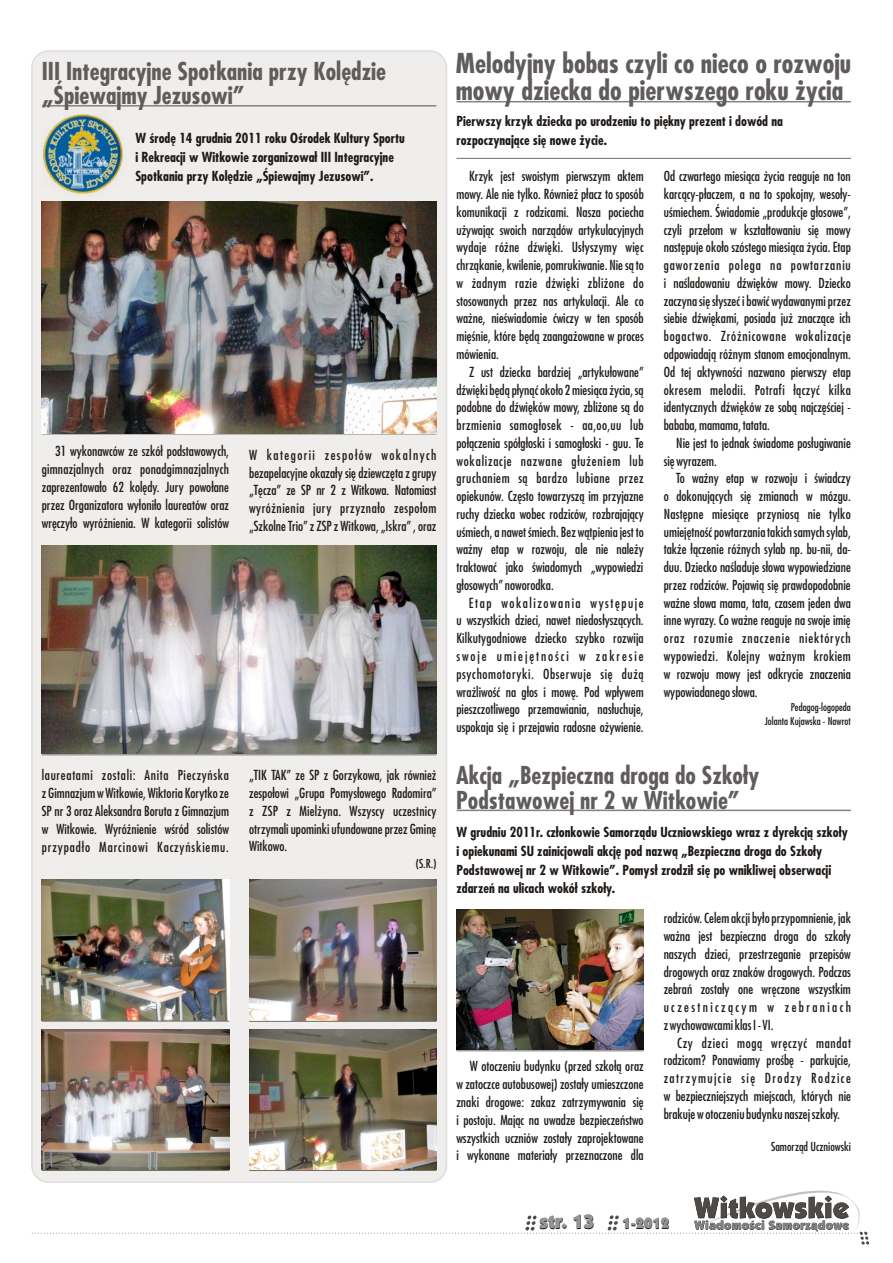
<style>
.page{position:relative;width:893px;height:1263px;background:#fff}
.page>*{position:absolute;margin:0;border:0;box-sizing:border-box;transform-origin:0 0}
.t1{font:700 26.7px/27.2px "Fujiyama";color:#615c5c}
.t2{font:700 24px/24.5px "Fujiyama";color:#615c5c}
.t3{font:900 19.5px "Kabel IT Cby BT";color:#1f1a17}
.t4{font:900 15px "Kabel IT Cby BT";color:#1f1a17}
.t5{font:13.5px/17.7px "Fujiyama";color:#1f1a17;text-align:justify}
.t6{font:700 13.5px/18.9px "Fujiyama";color:#1f1a17}
.t7{font:12px "Fujiyama";color:#1f1a17}
.t8{font:10.5px/13.8px "Fujiyama";color:#1f1a17;text-align:right}
</style>
<div class="page">
<div style="left:31px;top:50px;width:416px;height:1133px;background:#f0eded;border:2px solid #dedede;border-radius:17px"></div>
<svg style="left:32px;top:1190px;width:837px;height:54px"></svg>
<hr style="left:456px;top:101px;width:395px;height:1px;background:#828282">
<hr style="left:456px;top:158px;width:395px;height:1px;background:#737070">
<hr style="left:42px;top:105px;width:394px;height:2px;background:#828282">
<hr style="left:42px;top:434px;width:394px;height:1px;background:#737070">
<img style="left:42px;top:112px;width:83px;height:84px">
<img style="left:42px;top:1029px;width:187px;height:140px">
<img style="left:42px;top:201px;width:394px;height:232px">
<img style="left:249px;top:880px;width:187px;height:140px">
<img style="left:42px;top:546px;width:394px;height:207px">
<img style="left:42px;top:879px;width:187px;height:141px">
<img style="left:249px;top:1029px;width:187px;height:140px">
<hr style="left:42px;top:1021px;width:187px;height:1px;background:#737070">
<hr style="left:249px;top:1021px;width:187px;height:1px;background:#737070">
<hr style="left:42px;top:1170px;width:187px;height:1px;background:#737070">
<hr style="left:249px;top:1170px;width:187px;height:1px;background:#737070">
<hr style="left:42px;top:754px;width:394px;height:1px;background:#737070">
<hr style="left:457px;top:810px;width:394px;height:1px;background:#828282">
<hr style="left:456px;top:1050px;width:188px;height:1px;background:#737070">
<img style="left:457px;top:909px;width:187px;height:141px">
<h2 class="t2" style="left:42px;top:62px;width:346px">III Integracyjne Spotkania przy Kolędzie „Śpiewajmy Jezusowi”</h2>
<p class="t6" style="left:135px;top:130px;width:271px">W środę 14 grudnia 2011 roku Ośrodek Kultury Sportu i Rekreacji w Witkowie zorganizował III Integracyjne<br>Spotkania przy Kolędzie „Śpiewajmy Jezusowi”.</p>
<p class="t5" style="left:42px;top:444px;width:189px;text-indent:13px">31 wykonawców ze szkół podstawowych, gimnazjalnych oraz ponadgimnazjalnych zaprezentowało 62 kolędy. Jury powołane przez Organizatora wyłoniło laureatów oraz wręczyło wyróżnienia. W kategorii solistów</p>
<p class="t5" style="left:249px;top:447px;width:189px">W kategorii zespołów wokalnych bezapelacyjne okazały się dziewczęta z grupy „Tęcza” ze SP nr 2 z Witkowa. Natomiast wyróżnienia jury przyznało zespołom „Szkolne Trio” z ZSP z Witkowa, „Iskra” , oraz</p>
<p class="t5" style="left:42px;top:768px;width:189px">laureatami zostali: Anita Pieczyńska z Gimnazjum w Witkowie, Wiktoria Korytko ze SP nr 3 oraz Aleksandra Boruta z Gimnazjum w Witkowie. Wyróżnienie wśród solistów przypadło Marcinowi Kaczyńskiemu.</p>
<p class="t5" style="left:249px;top:768px;width:189px">„TIK TAK” ze SP z Gorzykowa, jak również zespołowi „Grupa Pomysłowego Radomira” z ZSP z Mielżyna. Wszyscy uczestnicy otrzymali upominki ufundowane przez Gminę Witkowo.</p>
<p class="t7" style="left:416px;top:858px;width:22px">(S.R.)</p>
<h1 class="t1" style="left:456px;top:52px;width:397px">Melodyjny bobas czyli co nieco o rozwoju mowy dziecka do pierwszego roku życia</h1>
<p class="t6" style="left:456px;top:113px;width:328px">Pierwszy krzyk dziecka po urodzeniu to piękny prezent i dowód na rozpoczynające się nowe życie.</p>
<p class="t5" style="left:456px;top:169px;width:189px;text-indent:13px">Krzyk jest swoistym pierwszym aktem mowy. Ale nie tylko. Również płacz to sposób komunikacji z rodzicami. Nasza pociecha używając swoich narządów artykulacyjnych wydaje różne dźwięki. Usłyszymy więc chrząkanie, kwilenie, pomrukiwanie. Nie są to w żadnym razie dźwięki zbliżone do stosowanych przez nas artykulacji. Ale co ważne, nieświadomie ćwiczy w ten sposób mięśnie, które będą zaangażowane w proces mówienia.</p>
<p class="t5" style="left:456px;top:364px;width:189px;text-indent:13px">Z ust dziecka bardziej „artykułowane” dźwięki będą płynąć około 2 miesiąca życia, są podobne do dźwięków mowy, zbliżone są do brzmienia samogłosek - aa,oo,uu lub połączenia spółgłoski i samogłoski - guu. Te wokalizacje nazwane głużeniem lub gruchaniem są bardzo lubiane przez opiekunów. Często towarzyszą im przyjazne ruchy dziecka wobec rodziców, rozbrajający uśmiech, a nawet śmiech. Bez wątpienia jest to ważny etap w rozwoju, ale nie należy traktować jako świadomych „wypowiedzi głosowych” noworodka.</p>
<p class="t5" style="left:456px;top:595px;width:189px;text-indent:13px">Etap wokalizowania występuje u wszystkich dzieci, nawet niedosłyszących.<br>Kilkutygodniowe dziecko szybko rozwija swoje umiejętności w zakresie psychomotoryki. Obserwuje się dużą wrażliwość na głos i mowę. Pod wpływem pieszczotliwego przemawiania, nasłuchuje, uspokaja się i przejawia radosne ożywienie.</p>
<p class="t5" style="left:664px;top:169px;width:189px">Od czwartego miesiąca życia reaguje na ton karcący-płaczem, a na to spokojny, wesoły&shy;uśmiechem. Świadomie „produkcje głosowe”, czyli przełom w kształtowaniu się mowy następuje około szóstego miesiąca życia. Etap gaworzenia polega na powtarzaniu i naśladowaniu dźwięków mowy. Dziecko zaczyna się słyszeć i bawić wydawanymi przez siebie dźwiękami, posiada już znaczące ich bogactwo. Zróżnicowane wokalizacje odpowiadają różnym stanom emocjonalnym.<br>Od tej aktywności nazwano pierwszy etap okresem melodii. Potrafi łączyć kilka identycznych dźwięków ze sobą najczęściej - bababa, mamama, tatata.</p>
<p class="t5" style="left:664px;top:435px;width:189px;text-indent:13px">Nie jest to jednak świadome posługiwanie się wyrazem.</p>
<p class="t5" style="left:664px;top:471px;width:189px;text-indent:13px">To ważny etap w rozwoju i świadczy o dokonujących się zmianach w mózgu.<br>Następne miesiące przyniosą nie tylko umiejętność powtarzania takich samych sylab, także łączenie różnych sylab np. bu-nii, da&shy;duu. Dziecko naśladuje słowa wypowiedziane przez rodziców. Pojawią się prawdopodobnie ważne słowa mama, tata, czasem jeden dwa inne wyrazy. Co ważne reaguje na swoje imię oraz rozumie znaczenie niektórych wypowiedzi. Kolejny ważnym krokiem w rozwoju mowy jest odkrycie znaczenia wypowiadanego słowa.</p>
<p class="t8" style="left:765px;top:701px;width:88px">Pedagog-logopeda<br>Jolanta Kujawska - Nawrot</p>
<h2 class="t2" style="left:456px;top:766px;width:304px">Akcja „Bezpieczna droga do Szkoły<br>Podstawowej nr 2 w Witkowie”</h2>
<p class="t6" style="left:456px;top:824px;width:393px">W grudniu 2011r. członkowie Samorządu Uczniowskiego wraz z dyrekcją szkoły i opiekunami SU zainicjowali akcję pod nazwą „Bezpieczna droga do Szkoły Podstawowej nr 2 w Witkowie”. Pomysł zrodził się po wnikliwej obserwacji zdarzeń na ulicach wokół szkoły.</p>
<p class="t5" style="left:456px;top:1059px;width:189px;text-indent:13px">W otoczeniu budynku (przed szkołą oraz w zatoczce autobusowej) zostały umieszczone znaki drogowe: zakaz zatrzymywania się i postoju. Mając na uwadze bezpieczeństwo wszystkich uczniów zostały zaprojektowane i wykonane materiały przeznaczone dla</p>
<p class="t5" style="left:664px;top:910px;width:189px">rodziców. Celem akcji było przypomnienie, jak ważna jest bezpieczna droga do szkoły naszych dzieci, przestrzeganie przepisów drogowych oraz znaków drogowych. Podczas zebrań zostały one wręczone wszystkim uczestniczącym w zebraniach z wychowawcami klas I - VI.</p>
<p class="t5" style="left:664px;top:1035px;width:189px;text-indent:13px">Czy dzieci mogą wręczyć mandat rodzicom? Ponawiamy prośbę - parkujcie, zatrzymujcie się Drodzy Rodzice w bezpieczniejszych miejscach, których nie brakuje w otoczeniu budynku naszej szkoły.</p>
<p class="t7" style="left:771px;top:1141px;width:81px">Samorząd Uczniowski</p>
<h3 class="t3" style="left:540px;top:1214px;width:57px">str. 13</h3>
<p class="t4" style="left:622px;top:1218px;width:49px">1-2012</p>
</div>
